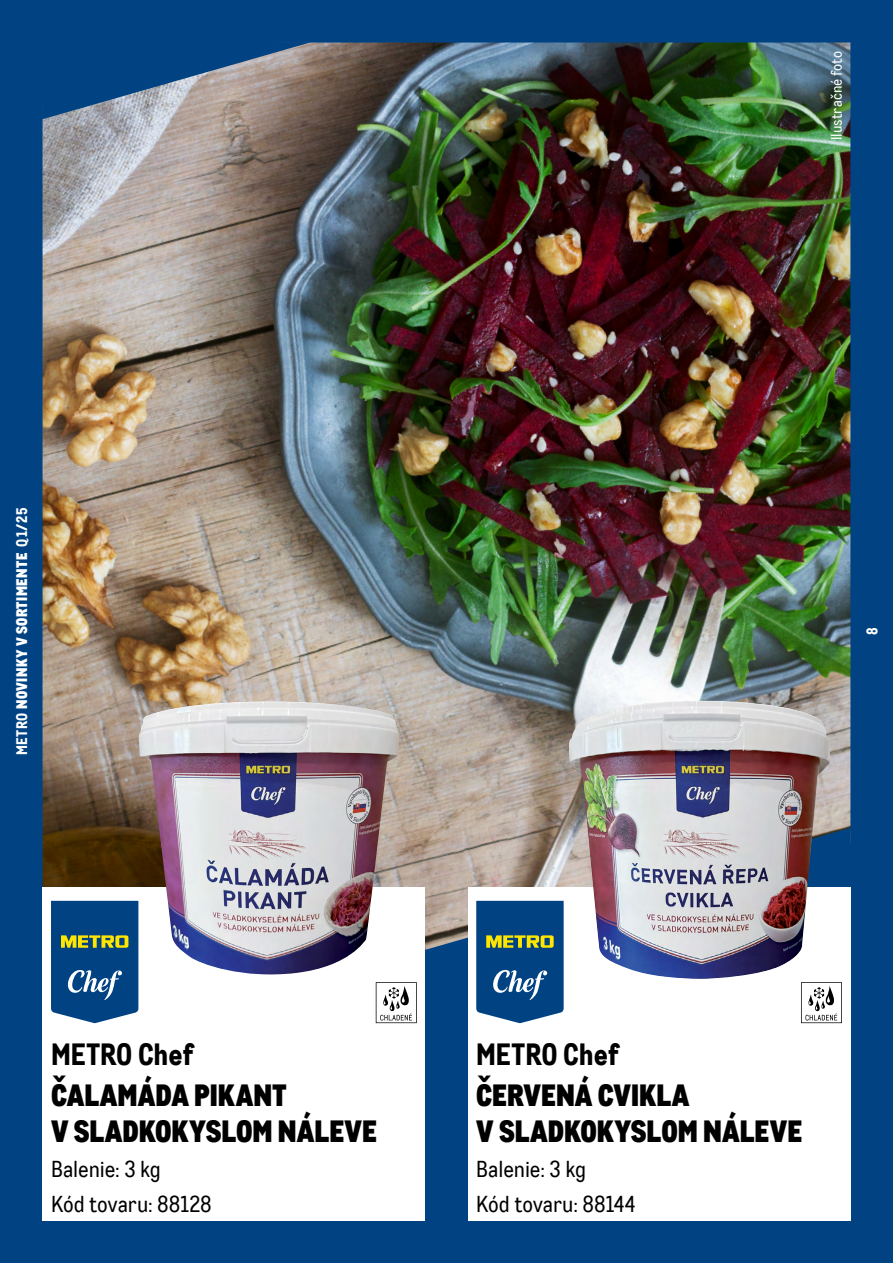
<style>
.page{position:relative;width:893px;height:1263px;background:#004282}
.page>*{position:absolute;margin:0;border:0;box-sizing:border-box;transform-origin:0 0}
.t1{font:900 30px/36px "CA Metro";color:#000}
.t2{font:800 30px "CA Metro";letter-spacing:-.005em;color:#000}
.t3{font:22.5px/34.8px "CA Metro";letter-spacing:-.005em;color:#000}
.t4{font:900 15px "CA Metro";letter-spacing:.03em;color:#fff}
.t5{font:15px "CA Metro";letter-spacing:.005em;color:#fff}
.t6{font:800 15px "CA Metro";color:#fff}
.s1{font-weight:800}
</style>
<div class="page">
<img style="left:43px;top:43px;width:807px;height:785px">
<svg style="left:42px;top:828px;width:809px;height:393px"></svg>
<svg style="left:43px;top:42px;width:269px;height:77px"></svg>
<div style="left:43px;top:887px;width:382px;height:333px;background:#fff"></div>
<svg style="left:51px;top:901px;width:87px;height:122px;background:#235b86"></svg>
<svg style="left:376px;top:982px;width:41px;height:41px"></svg>
<div style="left:468px;top:887px;width:382px;height:333px;background:#fff"></div>
<svg style="left:476px;top:901px;width:88px;height:122px;background:#255c87"></svg>
<svg style="left:801px;top:982px;width:41px;height:41px"></svg>
<img style="left:138px;top:701px;width:261px;height:275px">
<img style="left:569px;top:701px;width:261px;height:278px">
<p class="t5" style="left:826px;top:140px;width:91px;rotate:-90deg">Ilustračné foto</p>
<p class="t4" style="left:9px;top:755px;width:249px;rotate:-90deg"><span class="s1">METRO</span> NOVINKY V SORTIMENTE <span class="s1">Q1/25</span></p>
<p class="t6" style="left:860px;top:635px;width:9px;rotate:-90deg">8</p>
<p class="t2" style="left:51px;top:1029px;width:144px">METRO Chef</p>
<p class="t1" style="left:51px;top:1075px;width:327px">ČALAMÁDA PIKANT<br>V SLADKOKYSLOM NÁLEVE</p>
<p class="t3" style="left:51px;top:1151px;width:162px">Balenie: 3 kg<br>Kód tovaru: 88128</p>
<p class="t2" style="left:476px;top:1029px;width:144px">METRO Chef</p>
<p class="t1" style="left:476px;top:1075px;width:327px">ČERVENÁ CVIKLA<br>V SLADKOKYSLOM NÁLEVE</p>
<p class="t3" style="left:476px;top:1151px;width:161px">Balenie: 3 kg<br>Kód tovaru: 88144</p>
</div>
